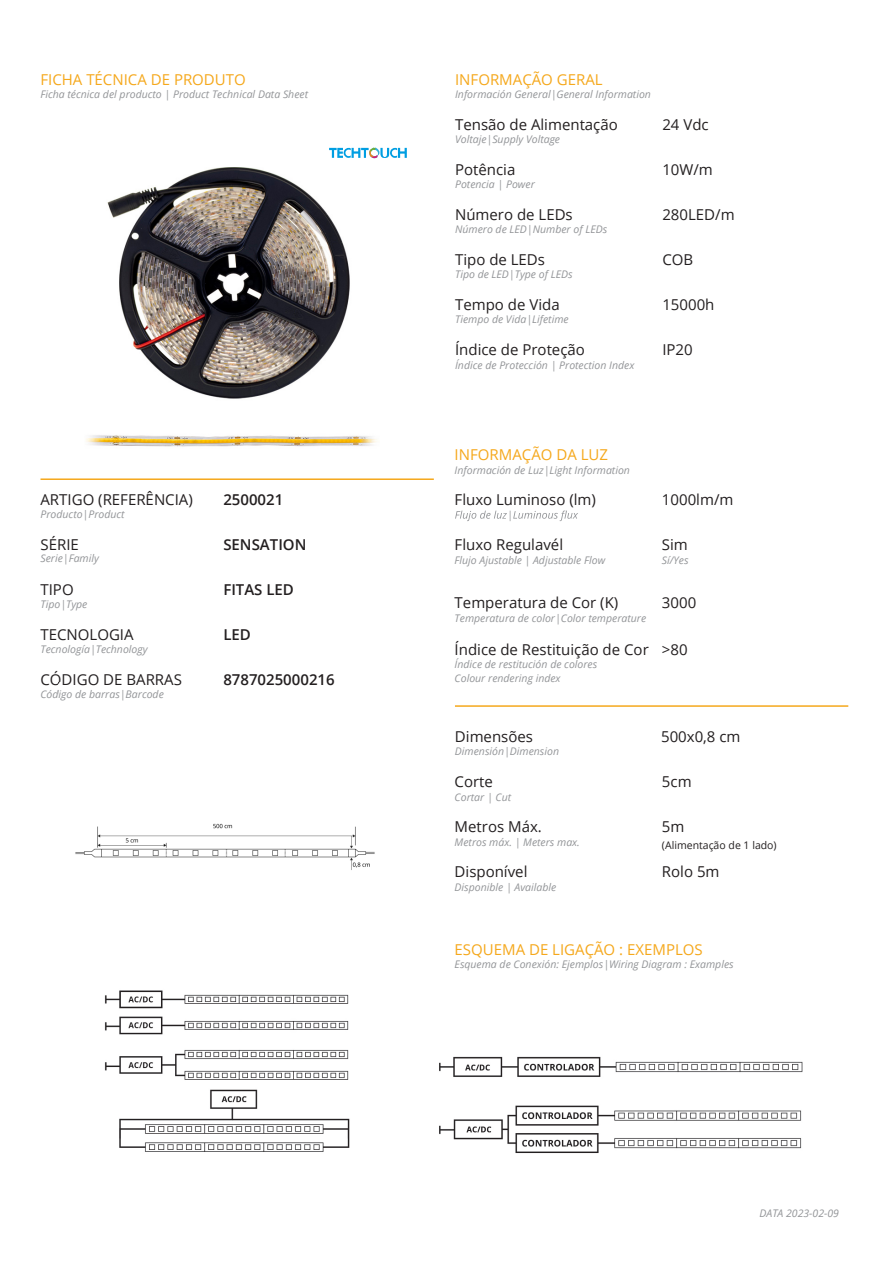
<style>
.page{position:relative;width:893px;height:1263px;background:#fff}
.page>*{position:absolute;margin:0;border:0;box-sizing:border-box;transform-origin:0 0}
.t1{font:15px "Open Sans";color:#231f20}
.t2{font:15px "Open Sans";color:#f5a81c}
.t3{font:600 15px "Open Sans";color:#231f20}
.t4{font:italic 10.5px/13.5px "Open Sans";color:#939598}
.t5{font:10.5px "Open Sans";color:#231f20}
</style>
<div class="page">
<svg style="left:455px;top:511px;width:123px;height:10px"></svg>
<hr style="left:40px;top:478px;width:394px;height:2px;background:#f5a81c">
<hr style="left:455px;top:705px;width:393px;height:2px;background:#f5a81c">
<img style="left:104px;top:1016px;width:699px;height:137px">
<svg style="left:329px;top:148px;width:78px;height:10px"></svg>
<img style="left:86px;top:168px;width:291px;height:279px">
<img style="left:75px;top:823px;width:300px;height:186px">
<h1 class="t2" style="left:40px;top:69px;width:207px">FICHA TÉCNICA DE PRODUTO</h1>
<p class="t4" style="left:40px;top:88px;width:269px">Ficha técnica del producto | Product Technical Data Sheet</p>
<h1 class="t1" style="left:40px;top:489px;width:154px">ARTIGO (REFERÊNCIA)</h1>
<p class="t4" style="left:40px;top:508px;width:86px">Producto|Product</p>
<h1 class="t1" style="left:40px;top:534px;width:40px">SÉRIE</h1>
<p class="t4" style="left:40px;top:551px;width:60px">Serie|Family</p>
<h1 class="t1" style="left:40px;top:579px;width:35px">TIPO</h1>
<p class="t4" style="left:40px;top:598px;width:48px">Tipo|Type</p>
<h1 class="t1" style="left:40px;top:624px;width:95px">TECNOLOGIA</h1>
<p class="t4" style="left:40px;top:643px;width:109px">Tecnología|Technology</p>
<h1 class="t1" style="left:40px;top:669px;width:143px">CÓDIGO DE BARRAS</h1>
<p class="t4" style="left:40px;top:688px;width:125px">Código de barras|Barcode</p>
<h1 class="t3" style="left:223px;top:489px;width:61px">2500021</h1>
<h1 class="t3" style="left:223px;top:534px;width:85px">SENSATION</h1>
<h1 class="t3" style="left:223px;top:579px;width:72px">FITAS LED</h1>
<h1 class="t3" style="left:223px;top:624px;width:29px">LED</h1>
<h1 class="t3" style="left:223px;top:669px;width:113px">8787025000216</h1>
<h1 class="t2" style="left:455px;top:69px;width:149px">INFORMAÇÃO GERAL</h1>
<p class="t4" style="left:455px;top:88px;width:197px">Información General|General Information</p>
<h1 class="t1" style="left:455px;top:114px;width:164px">Tensão de Alimentação</h1>
<p class="t4" style="left:455px;top:133px;width:107px">Voltaje|Supply Voltage</p>
<h1 class="t1" style="left:455px;top:159px;width:62px">Potência</h1>
<p class="t4" style="left:455px;top:178px;width:81px">Potencia | Power</p>
<h1 class="t1" style="left:455px;top:204px;width:119px">Número de LEDs</h1>
<p class="t4" style="left:455px;top:223px;width:154px">Número de LED|Number of LEDs</p>
<h1 class="t1" style="left:455px;top:249px;width:91px">Tipo de LEDs</h1>
<p class="t4" style="left:455px;top:268px;width:119px">Tipo de LED|Type of LEDs</p>
<h1 class="t1" style="left:455px;top:294px;width:106px">Tempo de Vida</h1>
<p class="t4" style="left:455px;top:313px;width:115px">Tiempo de Vida|Lifetime</p>
<h1 class="t1" style="left:455px;top:339px;width:131px">Índice de Proteção</h1>
<p class="t4" style="left:455px;top:358px;width:181px">Índice de Protección | Protection Index</p>
<h1 class="t1" style="left:662px;top:114px;width:48px">24 Vdc</h1>
<h1 class="t1" style="left:662px;top:159px;width:52px">10W/m</h1>
<h1 class="t1" style="left:662px;top:204px;width:74px">280LED/m</h1>
<h1 class="t1" style="left:662px;top:249px;width:32px">COB</h1>
<h1 class="t1" style="left:662px;top:294px;width:54px">15000h</h1>
<h1 class="t1" style="left:662px;top:339px;width:32px">IP20</h1>
<h1 class="t2" style="left:455px;top:444px;width:155px">INFORMAÇÃO DA LUZ</h1>
<p class="t4" style="left:455px;top:463px;width:177px">Información de Luz|Light Information</p>
<h1 class="t1" style="left:455px;top:489px;width:143px">Fluxo Luminoso (lm)</h1>
<h1 class="t1" style="left:455px;top:534px;width:110px">Fluxo Regulavél</h1>
<p class="t4" style="left:455px;top:553px;width:152px">Flujo Ajustable | Adjustable Flow</p>
<h1 class="t1" style="left:455px;top:592px;width:165px">Temperatura de Cor (K)</h1>
<p class="t4" style="left:455px;top:611px;width:193px">Temperatura de color|Color temperature</p>
<h1 class="t1" style="left:455px;top:639px;width:196px">Índice de Restituição de Cor</h1>
<p class="t4" style="left:455px;top:657px;width:144px">Índice de restitución de colores<br>Colour rendering index</p>
<h1 class="t1" style="left:662px;top:489px;width:73px">1000lm/m</h1>
<h1 class="t1" style="left:662px;top:534px;width:27px">Sim</h1>
<p class="t4" style="left:662px;top:553px;width:28px">Sí/Yes</p>
<h1 class="t1" style="left:662px;top:592px;width:36px">3000</h1>
<h1 class="t1" style="left:662px;top:639px;width:27px">&gt;80</h1>
<h1 class="t1" style="left:455px;top:726px;width:80px">Dimensões</h1>
<p class="t4" style="left:455px;top:745px;width:106px">Dimensión|Dimension</p>
<h1 class="t1" style="left:455px;top:771px;width:40px">Corte</h1>
<p class="t4" style="left:455px;top:790px;width:58px">Cortar | Cut</p>
<h1 class="t1" style="left:455px;top:816px;width:89px">Metros Máx.</h1>
<p class="t4" style="left:455px;top:835px;width:127px">Metros máx. | Meters max.</p>
<h1 class="t1" style="left:455px;top:861px;width:74px">Disponível</h1>
<p class="t4" style="left:455px;top:880px;width:103px">Disponible | Available</p>
<h1 class="t1" style="left:661px;top:726px;width:81px">500x0,8 cm</h1>
<h1 class="t1" style="left:662px;top:771px;width:31px">5cm</h1>
<h1 class="t1" style="left:662px;top:816px;width:24px">5m</h1>
<p class="t5" style="left:662px;top:837px;width:116px">(Alimentação de 1 lado)</p>
<h1 class="t1" style="left:662px;top:861px;width:59px">Rolo 5m</h1>
<h1 class="t2" style="left:455px;top:939px;width:250px">ESQUEMA DE LIGAÇÃO : EXEMPLOS</h1>
<p class="t4" style="left:455px;top:957px;width:281px">Esquema de Conexión: Ejemplos|Wiring Diagram : Examples</p>
<p class="t4" style="left:759px;top:1206px;width:81px">DATA 2023-02-09</p>
</div>
